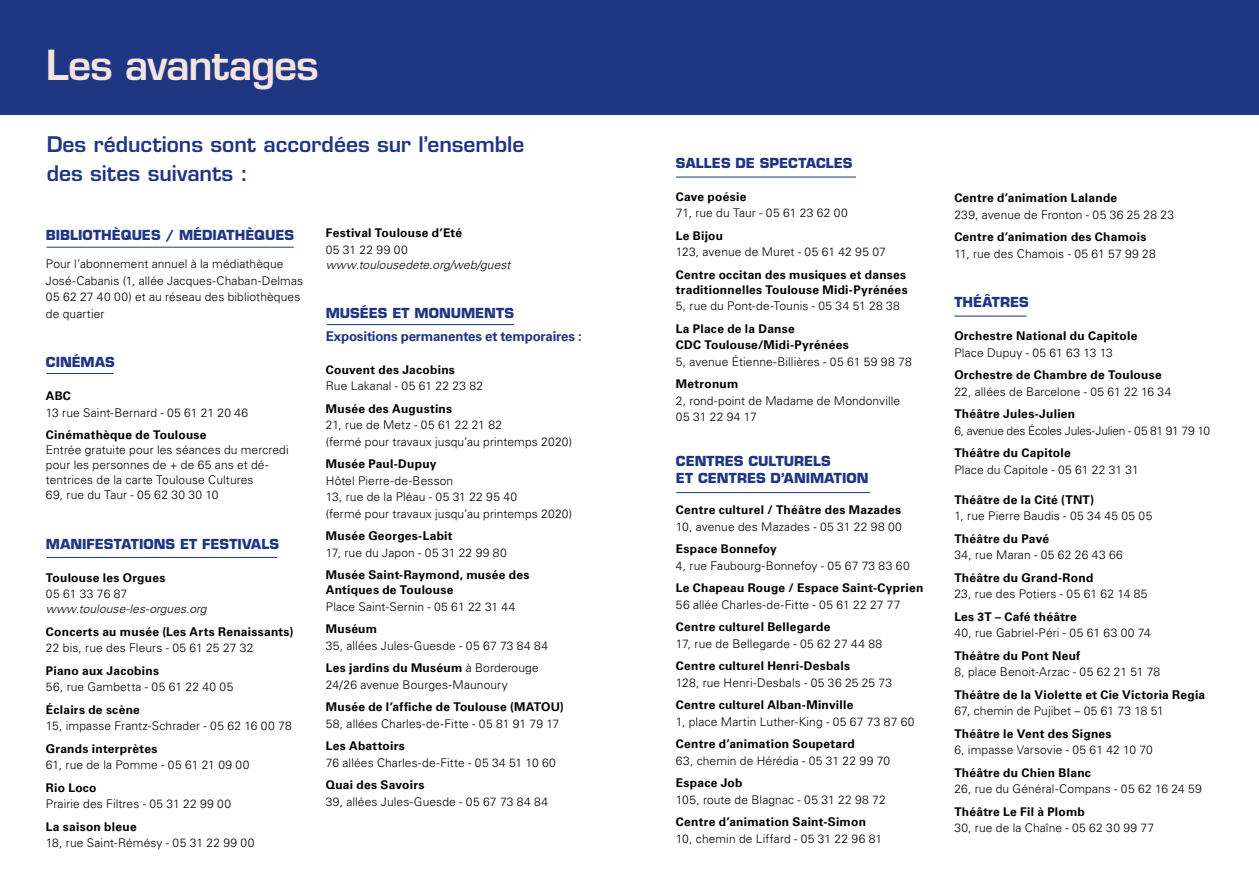
<style>
.page{position:relative;width:1259px;height:893px;background:#fff}
.page>*{position:absolute;margin:0;border:0;box-sizing:border-box;transform-origin:0 0}
.t1{font:600 40.5px "Eurostile LT Std";letter-spacing:-.03em;color:#f4e4dd}
.t2{font:600 21px/28.5px "Eurostile LT Std";color:#1f3685}
.t3{font:700 13.5px/16.5px "Eurostile LT Std";color:#1f3685}
.t4{font:700 13.5px "Univers LT Std";letter-spacing:-.01em;color:#1f3685}
.t5{font:300 12px/16.5px "Univers LT Std";letter-spacing:.01em;color:#000}
.t6{font:700 12px/15px "Univers LT Std";letter-spacing:.02em;color:#000}
.t7{font:italic 300 12px "Univers LT Std";letter-spacing:.01em;color:#000}
.t8{font:300 12px "Univers LT Std";letter-spacing:-.02em;color:#000}
.s1{font-weight:700}
</style>
<div class="page">
<hr style="left:46px;top:247px;width:248px;height:1px;background:#1f3685">
<hr style="left:47px;top:373px;width:66px;height:1px;background:#1f3685">
<hr style="left:47px;top:557px;width:230px;height:1px;background:#1f3685">
<hr style="left:327px;top:324px;width:187px;height:1px;background:#1f3685">
<hr style="left:954px;top:316px;width:72px;height:1px;background:#1f3685">
<hr style="left:676px;top:177px;width:180px;height:1px;background:#1f3685">
<hr style="left:676px;top:492px;width:194px;height:1px;background:#1f3685">
<div style="left:0;top:0;width:1259px;height:115px;background:#1f3685"></div>
<h1 class="t1" style="left:46px;top:40px;width:274px">Les avantages</h1>
<h2 class="t2" style="left:47px;top:130px;width:479px">Des réductions sont accordées sur l’ensemble des sites suivants :</h2>
<p class="t3" style="left:46px;top:227px;width:250px">BIBLIOTHÈQUES / MÉDIATHÈQUES</p>
<p class="t5" style="left:46px;top:256px;width:259px">Pour l’abonnement annuel à la médiathèque José-Cabanis (1, allée Jacques-Chaban-Delmas 05 62 27 40 00) et au réseau des bibliothèques de quartier</p>
<p class="t3" style="left:46px;top:354px;width:70px">CINÉMAS</p>
<p class="t6" style="left:46px;top:389px;width:27px">ABC</p>
<p class="t5" style="left:46px;top:404px;width:204px">13 rue Saint-Bernard - 05 61 21 20 46</p>
<p class="t6" style="left:46px;top:428px;width:162px">Cinémathèque de Toulouse</p>
<p class="t5" style="left:46px;top:443px;width:244px;line-height:15px">Entrée gratuite pour les séances du mercredi pour les personnes de + de 65 ans et dé&shy;tentrices de la carte Toulouse Cultures<br>69, rue du Taur - 05 62 30 30 10</p>
<p class="t3" style="left:46px;top:536px;width:235px">MANIFESTATIONS ET FESTIVALS</p>
<p class="t6" style="left:46px;top:570px;width:121px">Toulouse les Orgues</p>
<p class="t5" style="left:46px;top:586px;width:83px">05 61 33 76 87</p>
<p class="t7" style="left:46px;top:602px;width:162px">www.toulouse-les-orgues.org</p>
<p class="t6" style="left:46px;top:624px;width:249px">Concerts au musée (Les Arts Renaissants)</p>
<p class="t5" style="left:46px;top:640px;width:209px">22 bis, rue des Fleurs - 05 61 25 27 32</p>
<p class="t6" style="left:46px;top:663px;width:115px">Piano aux Jacobins</p>
<p class="t5" style="left:46px;top:679px;width:189px">56, rue Gambetta - 05 61 22 40 05</p>
<p class="t6" style="left:46px;top:702px;width:95px">Éclairs de scène</p>
<p class="t5" style="left:46px;top:718px;width:247px">15, impasse Frantz-Schrader - 05 62 16 00 78</p>
<p class="t6" style="left:46px;top:741px;width:113px">Grands interprètes</p>
<p class="t5" style="left:46px;top:757px;width:205px">61, rue de la Pomme - 05 61 21 09 00</p>
<p class="t6" style="left:46px;top:780px;width:52px">Rio Loco</p>
<p class="t5" style="left:46px;top:796px;width:187px">Prairie des Filtres - 05 31 22 99 00</p>
<p class="t6" style="left:46px;top:819px;width:92px">La saison bleue</p>
<p class="t5" style="left:46px;top:835px;width:210px">18, rue Saint-Rémésy - 05 31 22 99 00</p>
<p class="t6" style="left:326px;top:226px;width:138px">Festival Toulouse d’Eté</p>
<p class="t5" style="left:326px;top:241px;width:83px">05 31 22 99 00</p>
<p class="t7" style="left:326px;top:257px;width:186px">www.toulousedete.org/web/guest</p>
<p class="t3" style="left:326px;top:305px;width:190px">MUSÉES ET MONUMENTS</p>
<p class="t4" style="left:326px;top:328px;width:257px">Expositions permanentes et temporaires :</p>
<p class="t6" style="left:326px;top:362px;width:131px">Couvent des Jacobins</p>
<p class="t5" style="left:326px;top:378px;width:159px">Rue Lakanal - 05 61 22 23 82</p>
<p class="t6" style="left:326px;top:401px;width:128px">Musée des Augustins</p>
<p class="t5" style="left:326px;top:417px;width:248px">21, rue de Metz - 05 61 22 21 82<br>(fermé pour travaux jusqu’au printemps 2020)</p>
<p class="t6" style="left:326px;top:457px;width:112px">Musée Paul-Dupuy</p>
<p class="t5" style="left:326px;top:472px;width:248px">Hôtel Pierre-de-Besson<br>13, rue de la Pléau - 05 31 22 95 40<br>(fermé pour travaux jusqu’au printemps 2020)</p>
<p class="t6" style="left:326px;top:529px;width:128px">Musée Georges-Labit</p>
<p class="t5" style="left:326px;top:544px;width:182px">17, rue du Japon - 05 31 22 99 80</p>
<p class="t6" style="left:326px;top:568px;width:205px">Musée Saint-Raymond, musée des<br>Antiques de Toulouse</p>
<p class="t5" style="left:326px;top:598px;width:191px">Place Saint-Sernin - 05 61 22 31 44</p>
<p class="t6" style="left:326px;top:622px;width:53px">Muséum</p>
<p class="t5" style="left:326px;top:634px;width:224px;line-height:22.5px">35, allées Jules-Guesde - 05 67 73 84 84<br><span class="s1">Les jardins du Muséum</span> à Borderouge</p>
<p class="t5" style="left:326px;top:676px;width:183px">24/26 avenue Bourges-Maunoury</p>
<p class="t6" style="left:326px;top:700px;width:239px">Musée de l’affiche de Toulouse (MATOU)</p>
<p class="t5" style="left:326px;top:715px;width:235px">58, allées Charles-de-Fitte - 05 81 91 79 17</p>
<p class="t6" style="left:326px;top:739px;width:80px">Les Abattoirs</p>
<p class="t5" style="left:326px;top:754px;width:232px">76 allées Charles-de-Fitte - 05 34 51 10 60</p>
<p class="t6" style="left:326px;top:778px;width:100px">Quai des Savoirs</p>
<p class="t5" style="left:326px;top:793px;width:224px">39, allées Jules-Guesde - 05 67 73 84 84</p>
<p class="t3" style="left:676px;top:155px;width:178px">SALLES DE SPECTACLES</p>
<p class="t6" style="left:676px;top:189px;width:72px">Cave poésie</p>
<p class="t5" style="left:676px;top:205px;width:173px">71, rue du Taur - 05 61 23 62 00</p>
<p class="t6" style="left:676px;top:228px;width:49px">Le Bijou</p>
<p class="t5" style="left:676px;top:244px;width:211px">123, avenue de Muret - 05 61 42 95 07</p>
<p class="t6" style="left:676px;top:267px;width:233px">Centre occitan des musiques et danses traditionnelles Toulouse Midi-Pyrénées</p>
<p class="t5" style="left:676px;top:298px;width:225px">5, rue du Pont-de-Tounis - 05 34 51 28 38</p>
<p class="t6" style="left:676px;top:320px;width:174px;line-height:16.5px">La Place de la Danse<br>CDC Toulouse/Midi-Pyrénées</p>
<p class="t5" style="left:676px;top:353px;width:237px">5, avenue Étienne-Billières - 05 61 59 98 78</p>
<p class="t6" style="left:676px;top:377px;width:64px">Metronum</p>
<p class="t5" style="left:676px;top:392px;width:226px">2, rond-point de Madame de Mondonville<br>05 31 22 94 17</p>
<p class="t3" style="left:676px;top:453px;width:194px">CENTRES CULTURELS<br>ET CENTRES D’ANIMATION</p>
<p class="t6" style="left:676px;top:503px;width:227px">Centre culturel / Théâtre des Mazades</p>
<p class="t5" style="left:676px;top:518px;width:227px">10, avenue des Mazades - 05 31 22 98 00</p>
<p class="t6" style="left:676px;top:542px;width:102px">Espace Bonnefoy</p>
<p class="t5" style="left:676px;top:557px;width:235px">4, rue Faubourg-Bonnefoy - 05 67 73 83 60</p>
<p class="t6" style="left:676px;top:581px;width:249px">Le Chapeau Rouge / Espace Saint-Cyprien</p>
<p class="t5" style="left:676px;top:596px;width:226px">56 allée Charles-de-Fitte - 05 61 22 27 77</p>
<p class="t6" style="left:676px;top:620px;width:156px">Centre culturel Bellegarde</p>
<p class="t5" style="left:676px;top:635px;width:208px">17, rue de Bellegarde - 05 62 27 44 88</p>
<p class="t6" style="left:676px;top:659px;width:176px">Centre culturel Henri-Desbals</p>
<p class="t5" style="left:676px;top:674px;width:218px">128, rue Henri-Desbals - 05 36 25 25 73</p>
<p class="t6" style="left:676px;top:698px;width:179px">Centre culturel Alban-Minville</p>
<p class="t5" style="left:676px;top:713px;width:240px">1, place Martin Luther-King - 05 67 73 87 60</p>
<p class="t6" style="left:676px;top:737px;width:180px">Centre d’animation Soupetard</p>
<p class="t5" style="left:676px;top:752px;width:216px">63, chemin de Hérédia - 05 31 22 99 70</p>
<p class="t6" style="left:676px;top:776px;width:68px">Espace Job</p>
<p class="t5" style="left:676px;top:791px;width:211px">105, route de Blagnac - 05 31 22 98 72</p>
<p class="t6" style="left:676px;top:815px;width:192px">Centre d’animation Saint-Simon</p>
<p class="t5" style="left:676px;top:830px;width:208px">10, chemin de Liffard - 05 31 22 96 81</p>
<p class="t6" style="left:954px;top:191px;width:164px">Centre d’animation Lalande</p>
<p class="t5" style="left:954px;top:206px;width:221px">239, avenue de Fronton - 05 36 25 28 23</p>
<p class="t6" style="left:954px;top:230px;width:193px">Centre d’animation des Chamois</p>
<p class="t5" style="left:954px;top:245px;width:203px">11, rue des Chamois - 05 61 57 99 28</p>
<p class="t3" style="left:954px;top:294px;width:76px">THÉÂTRES</p>
<p class="t6" style="left:954px;top:329px;width:184px">Orchestre National du Capitole</p>
<p class="t5" style="left:954px;top:344px;width:160px">Place Dupuy - 05 61 63 13 13</p>
<p class="t6" style="left:954px;top:368px;width:209px">Orchestre de Chambre de Toulouse</p>
<p class="t5" style="left:954px;top:383px;width:219px">22, allées de Barcelone - 05 61 22 16 34</p>
<p class="t6" style="left:954px;top:407px;width:122px">Théâtre Jules-Julien</p>
<p class="t8" style="left:954px;top:423px;width:257px">6, avenue des Écoles Jules-Julien - 05 81 91 79 10</p>
<p class="t6" style="left:954px;top:446px;width:118px">Théâtre du Capitole</p>
<p class="t5" style="left:954px;top:461px;width:186px">Place du Capitole - 05 61 22 31 31</p>
<p class="t6" style="left:954px;top:492px;width:141px">Théâtre de la Cité (TNT)</p>
<p class="t5" style="left:954px;top:508px;width:199px">1, rue Pierre Baudis - 05 34 45 05 05</p>
<p class="t6" style="left:954px;top:531px;width:96px">Théâtre du Pavé</p>
<p class="t5" style="left:954px;top:547px;width:170px">34, rue Maran - 05 62 26 43 66</p>
<p class="t6" style="left:954px;top:570px;width:140px">Théâtre du Grand-Rond</p>
<p class="t5" style="left:954px;top:586px;width:195px">23, rue des Potiers - 05 61 62 14 85</p>
<p class="t6" style="left:954px;top:609px;width:124px">Les 3T – Café théâtre</p>
<p class="t5" style="left:954px;top:625px;width:198px">40, rue Gabriel-Péri - 05 61 63 00 74</p>
<p class="t6" style="left:954px;top:648px;width:127px">Théâtre du Pont Neuf</p>
<p class="t5" style="left:954px;top:664px;width:207px">8, place Benoit-Arzac - 05 62 21 51 78</p>
<p class="t6" style="left:954px;top:687px;width:252px">Théâtre de la Violette et Cie Victoria Regia</p>
<p class="t5" style="left:954px;top:703px;width:211px">67, chemin de Pujibet – 05 61 73 18 51</p>
<p class="t6" style="left:954px;top:726px;width:159px">Théâtre le Vent des Signes</p>
<p class="t5" style="left:954px;top:742px;width:200px">6, impasse Varsovie - 05 61 42 10 70</p>
<p class="t6" style="left:954px;top:765px;width:138px">Théâtre du Chien Blanc</p>
<p class="t5" style="left:954px;top:781px;width:249px">26, rue du Général-Compans - 05 62 16 24 59</p>
<p class="t6" style="left:954px;top:804px;width:132px">Théâtre Le Fil à Plomb</p>
<p class="t5" style="left:954px;top:820px;width:201px">30, rue de la Chaîne - 05 62 30 99 77</p>
</div>
